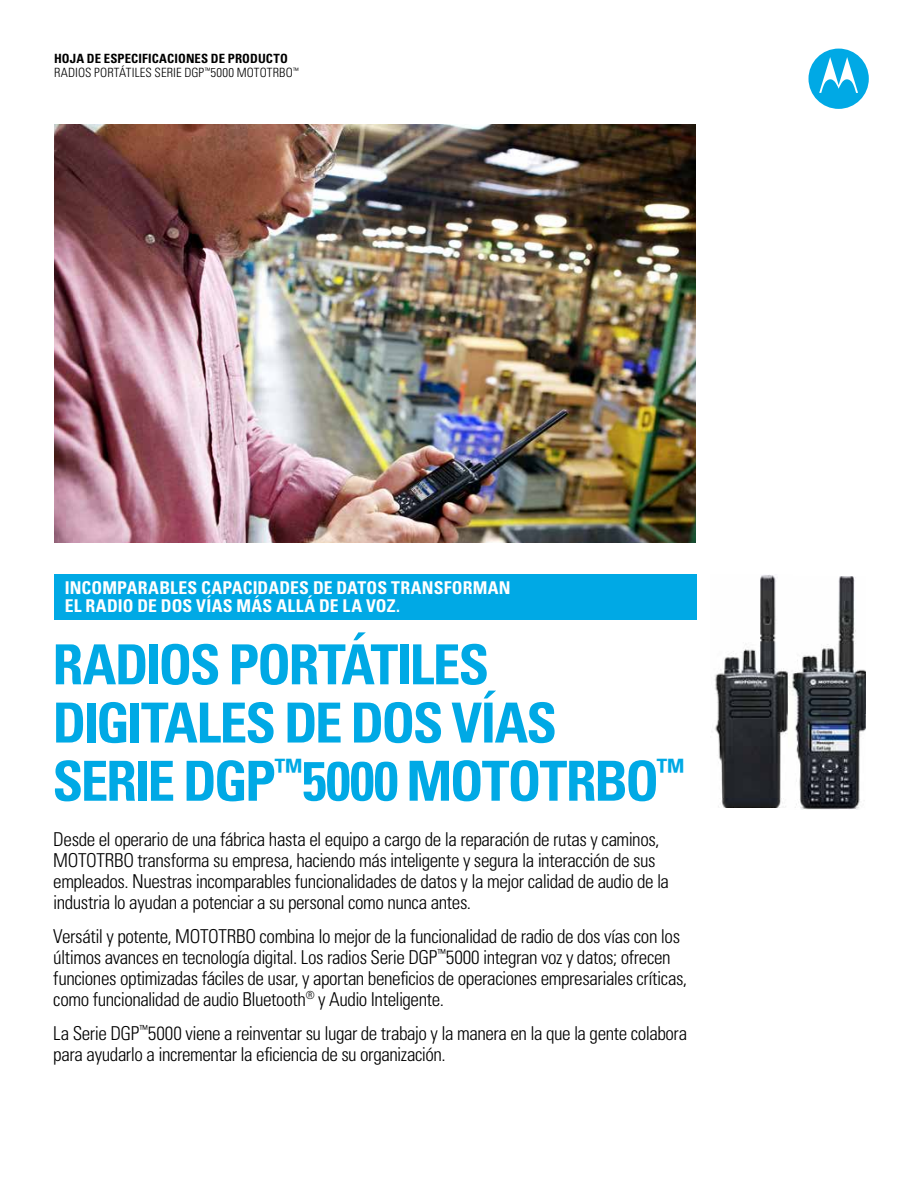
<style>
.page{position:relative;width:918px;height:1188px;background:#fff}
.page>*{position:absolute;margin:0;border:0;box-sizing:border-box;transform-origin:0 0}
.t1{font:700 condensed 55.35px/58.2px "Univers LT Std";letter-spacing:-.04em;color:#00a9e5}
.t2{font:300 condensed 19.2px/21px "Univers LT Std";letter-spacing:-.025em;color:#000}
.t3{font:700 condensed 17.7px "Univers LT Std";letter-spacing:.01em;color:#fff}
.t4{font:300 condensed 12.75px/14.2px "Univers LT Std";letter-spacing:.01em;color:#000}
.s1{font-weight:700}
</style>
<div class="page">
<div style="left:809px;top:49px;width:60px;height:60px;background:#00a9e5;border-radius:50%"></div>
<svg style="left:819px;top:57px;width:39px;height:36px"></svg>
<div style="left:54px;top:574px;width:643px;height:45px;background:#00a9e5"></div>
<img style="left:55px;top:124px;width:641px;height:418px">
<img style="left:715px;top:575px;width:73px;height:233px">
<img style="left:788px;top:577px;width:78px;height:232px">
<p class="t4" style="left:54px;top:52px;width:246px"><span class="s1">HOJA DE ESPECIFICACIONES DE PRODUCTO<br></span>RADIOS PORTÁTILES SERIE DGP<sup>™</sup>5000 MOTOTRBO<sup>™</sup></p>
<p class="t3" style="left:65px;top:577px;width:39px">INCOMPARABLES</p>
<p class="t3" style="left:201px;top:577px;width:62px">CAPACIDADES</p>
<p class="t3" style="left:313px;top:577px;width:35px">DE DATOS</p>
<p class="t3" style="left:391px;top:577px;width:74px">TRANSFORMA</p>
<p class="t3" style="left:499px;top:577px;width:13px">N</p>
<p class="t3" style="left:65px;top:595px;width:31px">EL RADIO</p>
<p class="t3" style="left:137px;top:595px;width:35px">DE DOS</p>
<p class="t3" style="left:196px;top:595px;width:10px">VÍAS</p>
<p class="t3" style="left:236px;top:595px;width:13px">MÁS</p>
<p class="t3" style="left:276px;top:595px;width:11px">ALLÁ</p>
<p class="t3" style="left:319px;top:595px;width:82px">DELAVOZ.</p>
<h1 class="t1" style="left:52px;top:635px;width:634px">RADIOS PORTÁTILES<br>DIGITALES DE DOS VÍAS<br>SERIE DGP<sup>™</sup>5000 MOTOTRBO<sup>™</sup></h1>
<p class="t2" style="left:53px;top:828px;width:617px">Desde el operario de una fábrica hasta el equipo a cargo de la reparación de rutas y caminos, MOTOTRBO transforma su empresa, haciendo más inteligente y segura la interacción de sus empleados. Nuestras incomparables funcionalidades de datos y la mejor calidad de audio de la industria lo ayudan a potenciar a su personal como nunca antes.</p>
<p class="t2" style="left:53px;top:925px;width:635px">Versátil y potente, MOTOTRBO combina lo mejor de la funcionalidad de radio de dos vías con los últimos avances en tecnología digital. Los radios Serie DGP<sup>™</sup>5000 integran voz y datos; ofrecen funciones optimizadas fáciles de usar, y aportan beneficios de operaciones empresariales críticas, como funcionalidad de audio Bluetooth<sup>®</sup> y Audio Inteligente.</p>
<p class="t2" style="left:53px;top:1022px;width:635px">La Serie DGP<sup>™</sup>5000 viene a reinventar su lugar de trabajo y la manera en la que la gente colabora para ayudarlo a incrementar la eficiencia de su organización.</p>
</div>
